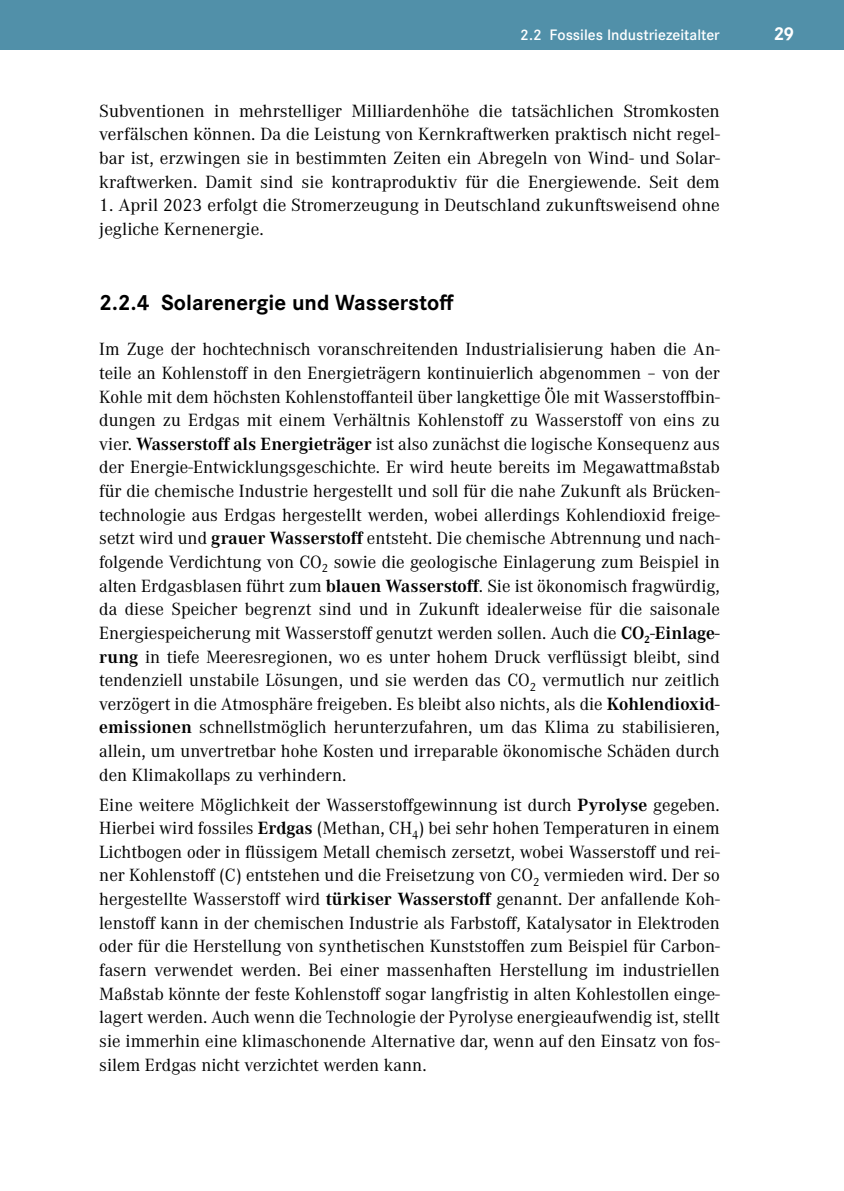
<style>
.page{position:relative;width:844px;height:1191px;background:#fff}
.page>*{position:absolute;margin:0;border:0;box-sizing:border-box;transform-origin:0 0}
.t1{font:700 22.75px "Corporate S Pro";color:#000}
.t2{font:700 19.25px "Corporate S Pro";color:#fff}
.t3{font:18.38px/23.6px "Corporate A Pro";color:#000;text-align:justify}
.t4{font:600 15.75px "Corporate S Pro";color:#fff}
.s1{font-weight:700}
</style>
<div class="page">
<div style="left:0;top:0;width:843px;height:50px;background:#5190a9"></div>
<p class="t4" style="left:520px;top:23px;width:201px">2.2 Fossiles Industriezeitalter</p>
<p class="t2" style="left:773px;top:18px;width:22px">29</p>
<p class="t3" style="left:99px;top:98px;width:622px">Subventionen in mehrstelliger Milliardenhöhe die tatsächlichen Stromkosten verfälschen können. Da die Leistung von Kernkraftwerken praktisch nicht regel&shy;bar ist, erzwingen sie in bestimmten Zeiten ein Abregeln von Wind- und Solar&shy;kraftwerken. Damit sind sie kontraproduktiv für die Energiewende. Seit dem</p>
<p class="t3" style="left:99px;top:192px;width:622px">1. April 2023 erfolgt die Stromerzeugung in Deutschland zukunftsweisend ohne jegliche Kernenergie.</p>
<p class="t1" style="left:99px;top:285px;width:356px">2.2.4 Solarenergie und Wasserstoff</p>
<p class="t3" style="left:99px;top:336px;width:622px">Im Zuge der hochtechnisch voranschreitenden Industrialisierung haben die An&shy;teile an Kohlenstoff in den Energieträgern kontinuierlich abgenommen – von der Kohle mit dem höchsten Kohlenstoffanteil über langkettige Öle mit Wasserstoffbin&shy;dungen zu Erdgas mit einem Verhältnis Kohlenstoff zu Wasserstoff von eins zu vier. <span class="s1">Wasserstoff als Energieträger</span> ist also zunächst die logische Konsequenz aus der Energie-Entwicklungsgeschichte. Er wird heute bereits im Megawattmaßstab für die chemische Industrie hergestellt und soll für die nahe Zukunft als Brücken&shy;technologie aus Erdgas hergestellt werden, wobei allerdings Kohlendioxid freige&shy;setzt wird und <span class="s1">grauer Wasserstoff</span> entsteht. Die chemische Abtrennung und nach&shy;folgende Verdichtung von CO<sub>2</sub> sowie die geologische Einlagerung zum Beispiel in alten Erdgasblasen führt zum <span class="s1">blauen Wasserstoff</span>. Sie ist ökonomisch fragwürdig, da diese Speicher begrenzt sind und in Zukunft idealerweise für die saisonale Energiespeicherung mit Wasserstoff genutzt werden sollen. Auch die <span class="s1">CO</span><sub>2</sub><span class="s1">-Einlage&shy;rung</span> in tiefe Meeresregionen, wo es unter hohem Druck verflüssigt bleibt, sind tendenziell unstabile Lösungen, und sie werden das CO<sub>2</sub> vermutlich nur zeitlich verzögert in die Atmosphäre freigeben. Es bleibt also nichts, als die <span class="s1">Kohlendioxid&shy;emissionen</span> schnellstmöglich herunterzufahren, um das Klima zu stabilisieren, allein, um unvertretbar hohe Kosten und irreparable ökonomische Schäden durch den Klimakollaps zu verhindern.</p>
<p class="t3" style="left:99px;top:792px;width:622px">Eine weitere Möglichkeit der Wasserstoffgewinnung ist durch <span class="s1">Pyrolyse</span> gegeben.<br>Hierbei wird fossiles <span class="s1">Erdgas</span> (Methan, CH<sub>4</sub>) bei sehr hohen Temperaturen in einem Lichtbogen oder in flüssigem Metall chemisch zersetzt, wobei Wasserstoff und rei&shy;ner Kohlenstoff (C) entstehen und die Freisetzung von CO<sub>2</sub> vermieden wird. Der so hergestellte Wasserstoff wird <span class="s1">türkiser Wasserstoff</span> genannt. Der anfallende Koh&shy;lenstoff kann in der chemischen Industrie als Farbstoff, Katalysator in Elektroden oder für die Herstellung von synthetischen Kunststoffen zum Beispiel für Carbon&shy;fasern verwendet werden. Bei einer massenhaften Herstellung im industriellen Maßstab könnte der feste Kohlenstoff sogar langfristig in alten Kohlestollen einge&shy;lagert werden. Auch wenn die Technologie der Pyrolyse energieaufwendig ist, stellt sie immerhin eine klimaschonende Alternative dar, wenn auf den Einsatz von fos&shy;silem Erdgas nicht verzichtet werden kann.</p>
</div>
